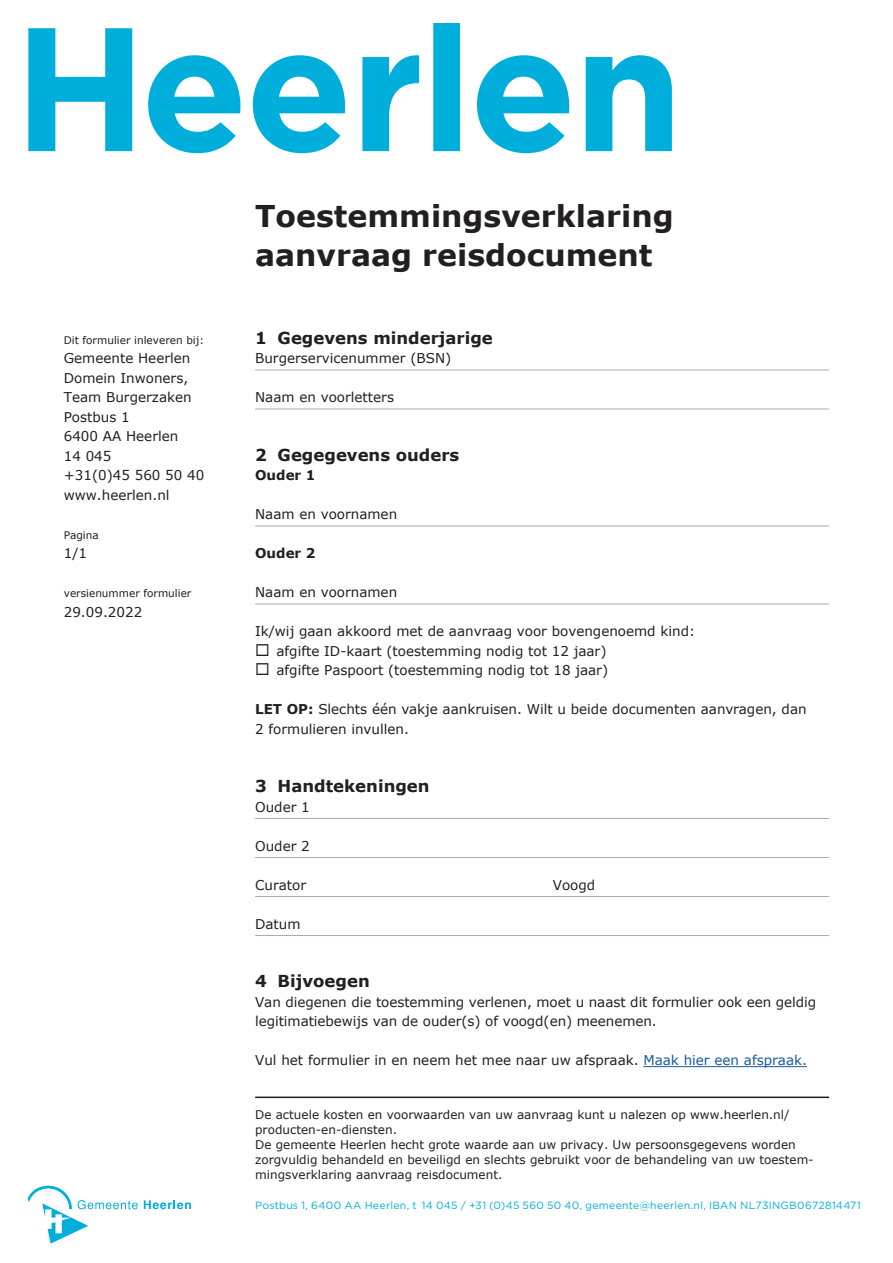
<style>
.page{position:relative;width:893px;height:1263px;background:#fff}
.page>*{position:absolute;margin:0;border:0;box-sizing:border-box;transform-origin:0 0}
.t1{font:700 30px/39px "Verdana";color:#231f20}
.t2{font:700 16.5px "Verdana";color:#231f20}
.t3{font:13.5px/19.5px "Verdana";color:#231f20}
.t4{font:700 13.5px "Verdana";color:#231f20}
.t5{font:12px/15px "Verdana";color:#231f20}
.t6{font:10.5px "Gotham";letter-spacing:.025em;color:#00aedc}
.t7{font:10.5px "Verdana";color:#231f20}
.s1{font-weight:700}
.s2{color:#175d9e}
</style>
<div class="page">
<svg style="left:28px;top:23px;width:644px;height:130px"></svg>
<svg style="left:28px;top:1185px;width:110px;height:58px"></svg>
<svg style="left:144px;top:1200px;width:47px;height:9px"></svg>
<hr style="left:255px;top:370px;width:574px;height:1px;background:#a8a9ad">
<hr style="left:255px;top:409px;width:574px;height:1px;background:#a8a9ad">
<hr style="left:255px;top:526px;width:574px;height:1px;background:#a8a9ad">
<hr style="left:255px;top:604px;width:574px;height:1px;background:#a8a9ad">
<hr style="left:255px;top:818px;width:574px;height:1px;background:#a8a9ad">
<hr style="left:255px;top:857px;width:574px;height:1px;background:#a8a9ad">
<hr style="left:255px;top:896px;width:574px;height:1px;background:#a8a9ad">
<hr style="left:255px;top:935px;width:574px;height:1px;background:#a8a9ad">
<hr style="left:643px;top:1066px;width:164px;height:1px;background:#175d9e">
<hr style="left:255px;top:1096px;width:574px;height:2px;background:#231f20">
<p class="t7" style="left:64px;top:333px;width:142px">Dit formulier inleveren bij:</p>
<p class="t3" style="left:64px;top:348px;width:142px">Gemeente Heerlen<br>Domein Inwoners,<br>Team Burgerzaken<br>Postbus 1<br>6400 AA Heerlen<br>14 045<br>+31(0)45 560 50 40 www.heerlen.nl</p>
<p class="t7" style="left:64px;top:528px;width:37px">Pagina</p>
<p class="t3" style="left:64px;top:543px;width:25px">1/1</p>
<p class="t7" style="left:64px;top:587px;width:129px">versienummer formulier</p>
<p class="t3" style="left:64px;top:602px;width:80px">29.09.2022</p>
<h1 class="t1" style="left:255px;top:195px;width:420px">Toestemmingsverklaring aanvraag reisdocument</h1>
<p class="t2" style="left:255px;top:327px;width:239px">1 Gegevens minderjarige</p>
<p class="t3" style="left:255px;top:348px;width:198px">Burgerservicenummer (BSN)</p>
<p class="t3" style="left:255px;top:387px;width:140px">Naam en voorletters</p>
<p class="t2" style="left:255px;top:444px;width:206px">2 Gegegevens ouders</p>
<p class="t4" style="left:255px;top:467px;width:62px">Ouder 1</p>
<p class="t3" style="left:255px;top:504px;width:144px">Naam en voornamen</p>
<p class="t4" style="left:255px;top:545px;width:62px">Ouder 2</p>
<p class="t3" style="left:255px;top:582px;width:144px">Naam en voornamen</p>
<p class="t3" style="left:255px;top:621px;width:442px">Ik/wij gaan akkoord met de aanvraag voor bovengenoemd kind:</p>
<p class="t3" style="left:255px;top:641px;width:353px">◻ afgifte ID-kaart (toestemming nodig tot 12 jaar)</p>
<p class="t3" style="left:255px;top:660px;width:355px">◻ afgifte Paspoort (toestemming nodig tot 18 jaar)</p>
<p class="t3" style="left:255px;top:699px;width:553px"><span class="s1">LET OP:</span> Slechts één vakje aankruisen. Wilt u beide documenten aanvragen, dan<br>2 formulieren invullen.</p>
<p class="t2" style="left:255px;top:776px;width:176px">3 Handtekeningen</p>
<p class="t3" style="left:255px;top:797px;width:56px">Ouder 1</p>
<p class="t3" style="left:255px;top:836px;width:56px">Ouder 2</p>
<p class="t3" style="left:255px;top:875px;width:53px">Curator</p>
<p class="t3" style="left:553px;top:875px;width:44px">Voogd</p>
<p class="t3" style="left:255px;top:914px;width:47px">Datum</p>
<p class="t2" style="left:255px;top:971px;width:116px">4 Bijvoegen</p>
<p class="t3" style="left:255px;top:992px;width:563px">Van diegenen die toestemming verlenen, moet u naast dit formulier ook een geldig legitimatiebewijs van de ouder(s) of voogd(en) meenemen.</p>
<p class="t3" style="left:255px;top:1050px;width:553px">Vul het formulier in en neem het mee naar uw afspraak. <span class="s2">Maak hier een afspraak.</span></p>
<p class="t5" style="left:255px;top:1107px;width:560px">De actuele kosten en voorwaarden van uw aanvraag kunt u nalezen op www.heerlen.nl/ producten-en-diensten.<br>De gemeente Heerlen hecht grote waarde aan uw privacy. Uw persoonsgegevens worden zorgvuldig behandeld en beveiligd en slechts gebruikt voor de behandeling van uw toestem&shy;mingsverklaring aanvraag reisdocument.</p>
<p class="t6" style="left:255px;top:1199px;width:607px">Postbus 1, 6400 AA Heerlen, t 14 045 / +31 (0)45 560 50 40, gemeente@heerlen.nl, IBAN NL73INGB0672814471</p>
</div>
